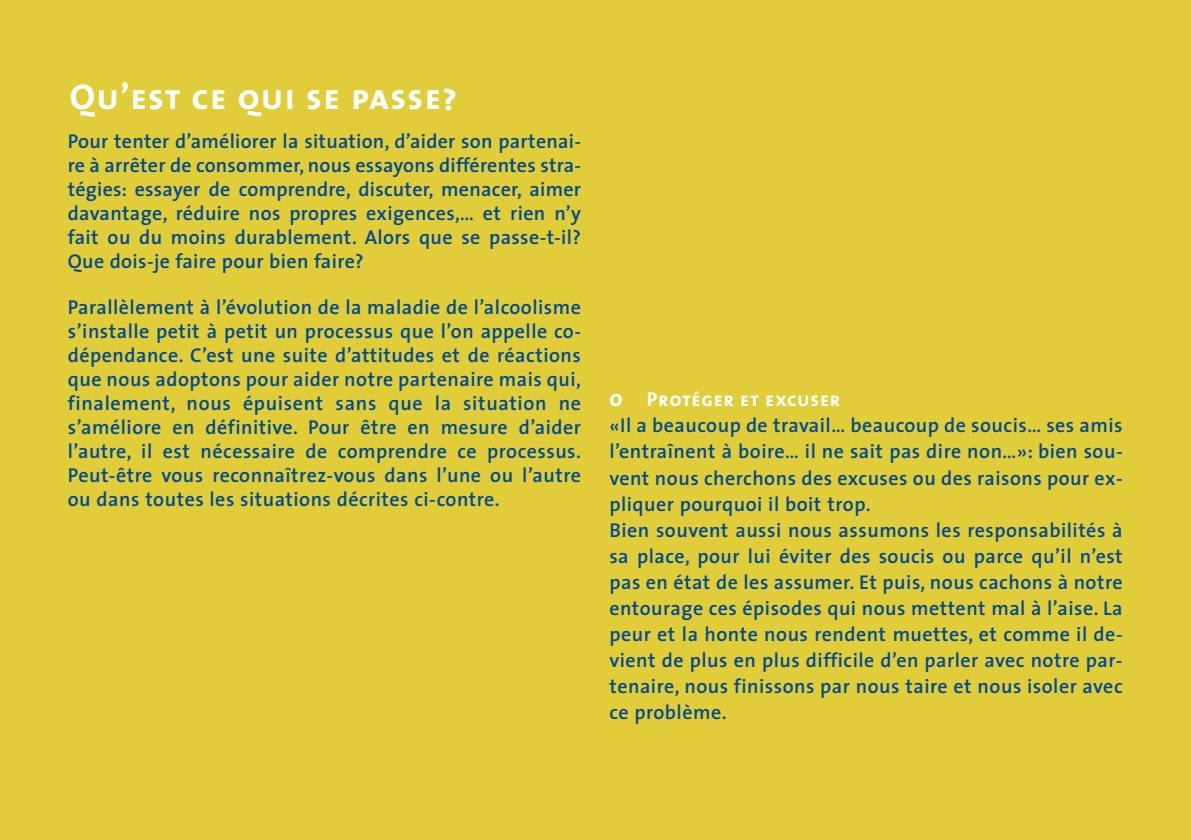
<style>
.page{position:relative;width:1191px;height:840px;background:#fff}
.page>*{position:absolute;margin:0;border:0;box-sizing:border-box;transform-origin:0 0}
.t1{font:36px "The Sans Bold Caps";letter-spacing:.035em;color:#fff}
.t2{font:600 20px/24px "The Sans";letter-spacing:.025em;color:#014990;text-align:justify}
.t3{font:20px "The Sans Bold Caps";letter-spacing:.035em;color:#fff}
.s1{font-family:"The Sans";font-weight:700;font-size:24px}
</style>
<div class="page">
<div style="left:0;top:1px;width:1190px;height:838px;background:#e0cd39"></div>
<h1 class="t1" style="left:70px;top:75px;width:388px">Qu’est ce qui se passe?</h1>
<p class="t2" style="left:68px;top:131px;width:515px">Pour tenter d’améliorer la situation, d’aider son partenai&shy;re à arrêter de consommer, nous essayons différentes stra&shy;tégies: essayer de comprendre, discuter, menacer, aimer davantage, réduire nos propres exigences,… et rien n’y fait ou du moins durablement. Alors que se passe-t-il?<br>Que dois-je faire pour bien faire?</p>
<p class="t2" style="left:68px;top:297px;width:515px">Parallèlement à l’évolution de la maladie de l’alcoolisme s’installe petit à petit un processus que l’on appelle co&shy;dépendance. C’est une suite d’attitudes et de réactions que nous adoptons pour aider notre partenaire mais qui, finalement, nous épuisent sans que la situation ne s’améliore en définitive. Pour être en mesure d’aider l’autre, il est nécessaire de comprendre ce processus.<br>Peut-être vous reconnaîtrez-vous dans l’une ou l’autre ou dans toutes les situations décrites ci-contre.</p>
<p class="t3" style="left:609px;top:387px;width:232px"><span class="s1">o</span> Protéger et excuser</p>
<p class="t2" style="left:609px;top:414px;width:515px;line-height:26px;text-align:left">«Il a beaucoup de travail… beaucoup de soucis… ses amis l’entraînent à boire… il ne sait pas dire non…»: bien sou&shy;vent nous cherchons des excuses ou des raisons pour ex&shy;pliquer pourquoi il boit trop.<br>Bien souvent aussi nous assumons les responsabilités à sa place, pour lui éviter des soucis ou parce qu’il n’est pas en état de les assumer. Et puis, nous cachons à notre entourage ces épisodes qui nous mettent mal à l’aise. La peur et la honte nous rendent muettes, et comme il de&shy;vient de plus en plus difficile d’en parler avec notre par&shy;tenaire, nous finissons par nous taire et nous isoler avec ce problème.</p>
</div>
